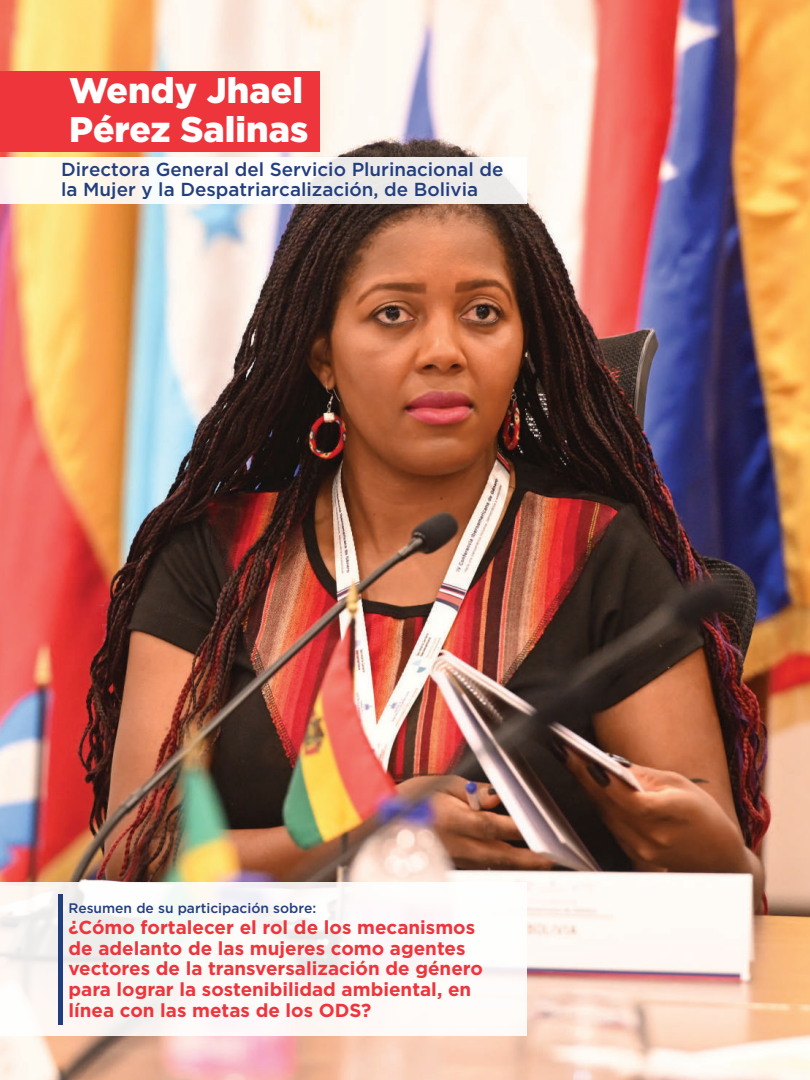
<style>
.page{position:relative;width:810px;height:1080px;background:#fff}
.page>*{position:absolute;margin:0;border:0;box-sizing:border-box;transform-origin:0 0}
.t1{font:900 35.62px/39.1px "Gotham";color:#fff}
.t2{font:700 18.88px/20.8px "Gotham";color:#ee353c}
.t3{font:500 18.88px/20.4px "Gotham";color:#213e7f}
.t4{font:500 13.88px "Gotham";color:#213e7f}
</style>
<div class="page">
<img style="left:0;top:0;width:810px;height:1080px">
<div style="left:0;top:883px;width:527px;height:153px;background:linear-gradient(to right,#f6f4f2,#fefbfa)"></div>
<div style="left:0;top:157px;width:527px;height:46px;background:linear-gradient(to bottom,#f8f6f3,#f5f3f0)"></div>
<div style="left:0;top:71px;width:320px;height:81px;background:#ee353c"></div>
<div style="left:58px;top:895px;width:5px;height:130px;background:#213e7f"></div>
<h1 class="t1" style="left:69px;top:70px;width:241px">Wendy Jhael<br>Pérez Salinas</h1>
<p class="t3" style="left:61px;top:159px;width:444px">Directora General del Servicio Plurinacional de la Mujer y la Despatriarcalización, de Bolivia</p>
<p class="t4" style="left:68px;top:899px;width:249px">Resumen de su participación sobre:</p>
<p class="t2" style="left:68px;top:917px;width:416px">¿Cómo fortalecer el rol de los mecanismos de adelanto de las mujeres como agentes vectores de la transversalización de género para lograr la sostenibilidad ambiental, en línea con las metas de los ODS?</p>
</div>
